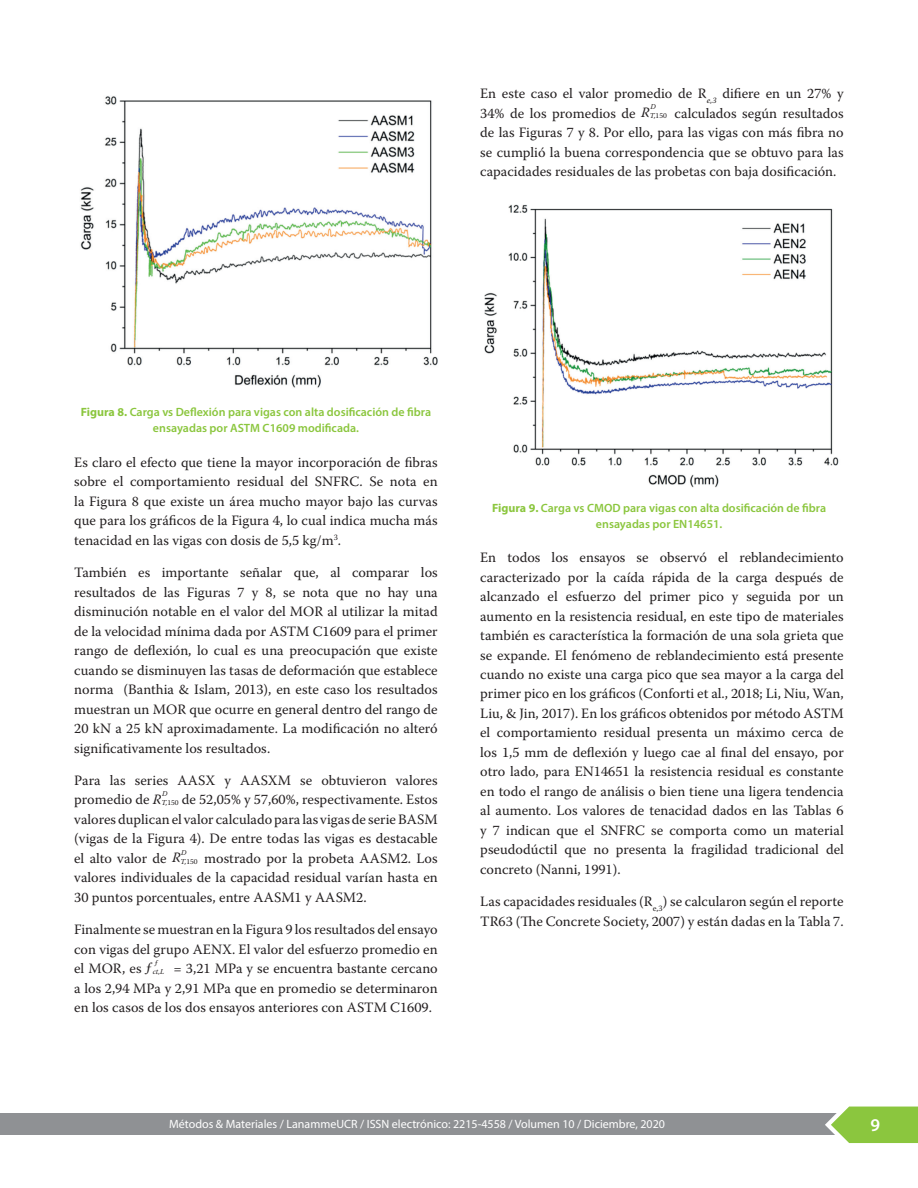
<style>
.page{position:relative;width:918px;height:1188px;background:#fff}
.page>*{position:absolute;margin:0;border:0;box-sizing:border-box;transform-origin:0 0}
.t1{font:600 18px "Myriad Pro";color:#fff}
.t2{font:14.25px/19.5px "Warnock Pro";color:#231f20;text-align:justify}
.t3{font:600 12px/16.5px "Myriad Pro";color:#8bc63e;text-align:center}
.t4{font:12px "Myriad Pro";color:#fff}
.t5{font:italic 7.5px "Warnock Pro";color:#231f20}
.t6{font:7.5px "Warnock Pro";color:#231f20}
.s1{font-style:italic}
.s2{font-style:italic;font-size:7.5px}
.s3{font-size:7.5px}
.s4{font-weight:700}
</style>
<div class="page">
<div style="left:0;top:1114px;width:918px;height:21px;background:#8f9194"></div>
<svg style="left:825px;top:1107px;width:93px;height:36px;background:#99cb59"></svg>
<img style="left:80px;top:96px;width:358px;height:292px">
<img style="left:484px;top:204px;width:355px;height:284px">
<p class="t2" style="left:480px;top:84px;width:365px">En este caso el valor promedio de R<sub>e,3</sub> difiere en un 27% y<br>34% de los promedios de <span class="s1">R</span><span class="s2">T,</span><span class="s3">150</span></p>
<p class="t5" style="left:650px;top:102px;width:7px">D</p>
<p class="t2" style="left:480px;top:103px;width:365px;text-indent:194px">calculados según resultados de las Figuras 7 y 8. Por ello, para las vigas con más fibra no se cumplió la buena correspondencia que se obtuvo para las capacidades residuales de las probetas con baja dosificación.</p>
<p class="t3" style="left:81px;top:403px;width:352px"><span class="s4">Figura 8.</span> Carga vs Deflexión para vigas con alta dosificación de fibra ensayadas por ASTM C1609 modificada.</p>
<p class="t2" style="left:74px;top:452px;width:365px">Es claro el efecto que tiene la mayor incorporación de fibras sobre el comportamiento residual del SNFRC. Se nota en la Figura 8 que existe un área mucho mayor bajo las curvas que para los gráficos de la Figura 4, lo cual indica mucha más tenacidad en las vigas con dosis de 5,5 kg/m<sup>3</sup>.</p>
<p class="t2" style="left:74px;top:563px;width:365px">También es importante señalar que, al comparar los resultados de las Figuras 7 y 8, se nota que no hay una disminución notable en el valor del MOR al utilizar la mitad de la velocidad mínima dada por ASTM C1609 para el primer rango de deflexión, lo cual es una preocupación que existe cuando se disminuyen las tasas de deformación que establece norma (Banthia &amp; Islam, 2013), en este caso los resultados muestran un MOR que ocurre en general dentro del rango de 20 kN a 25 kN aproximadamente. La modificación no alteró significativamente los resultados.</p>
<p class="t2" style="left:74px;top:770px;width:365px">Para las series AASX y AASXM se obtuvieron valores promedio de <span class="s1">R</span><span class="s2">T,</span><span class="s3">150</span> de 52,05% y 57,60%, respectivamente. Estos</p>
<p class="t5" style="left:162px;top:789px;width:7px">D</p>
<p class="t2" style="left:74px;top:809px;width:365px">valores duplican el valor calculado para las vigas de serie BASM (vigas de la Figura 4). De entre todas las vigas es destacable el alto valor de <span class="s1">R</span><span class="s2">T,</span><span class="s3">150</span></p>
<p class="t5" style="left:181px;top:848px;width:7px">D</p>
<p class="t2" style="left:74px;top:848px;width:365px;text-indent:130px">mostrado por la probeta AASM2. Los valores individuales de la capacidad residual varían hasta en 30 puntos porcentuales, entre AASM1 y AASM2.</p>
<p class="t2" style="left:74px;top:920px;width:365px">Finalmente se muestran en la Figura 9 los resultados del ensayo con vigas del grupo AENX. El valor del esfuerzo promedio en el MOR, es ƒ<span class="s2">ct,L</span></p>
<p class="t6" style="left:155px;top:958px;width:5px">ƒ</p>
<p class="t2" style="left:74px;top:959px;width:365px;text-indent:99px">= 3,21 MPa y se encuentra bastante cercano a los 2,94 MPa y 2,91 MPa que en promedio se determinaron en los casos de los dos ensayos anteriores con ASTM C1609.</p>
<p class="t3" style="left:492px;top:499px;width:336px"><span class="s4">Figura 9.</span> Carga vs CMOD para vigas con alta dosificación de fibra ensayadas por EN14651.</p>
<p class="t2" style="left:480px;top:547px;width:365px">En todos los ensayos se observó el reblandecimiento caracterizado por la caída rápida de la carga después de alcanzado el esfuerzo del primer pico y seguida por un aumento en la resistencia residual, en este tipo de materiales también es característica la formación de una sola grieta que se expande. El fenómeno de reblandecimiento está presente cuando no existe una carga pico que sea mayor a la carga del primer pico en los gráficos (Conforti et al., 2018; Li, Niu, Wan, Liu, &amp; Jin, 2017). En los gráficos obtenidos por método ASTM el comportamiento residual presenta un máximo cerca de los 1,5 mm de deflexión y luego cae al final del ensayo, por otro lado, para EN14651 la resistencia residual es constante en todo el rango de análisis o bien tiene una ligera tendencia al aumento. Los valores de tenacidad dados en las Tablas 6 y 7 indican que el SNFRC se comporta como un material pseudodúctil que no presenta la fragilidad tradicional del concreto (Nanni, 1991).</p>
<p class="t2" style="left:480px;top:892px;width:365px">Las capacidades residuales (R<sub>e,3</sub>) se calcularon según el reporte<br>TR63 (The Concrete Society, 2007) y están dadas en la Tabla 7.</p>
<p class="t4" style="left:169px;top:1117px;width:497px">Métodos &amp; Materiales / LanammeUCR / ISSN electrónico: 2215-4558 / Volumen 10 / Diciembre, 2020</p>
<p class="t1" style="left:871px;top:1114px;width:11px">9</p>
</div>
